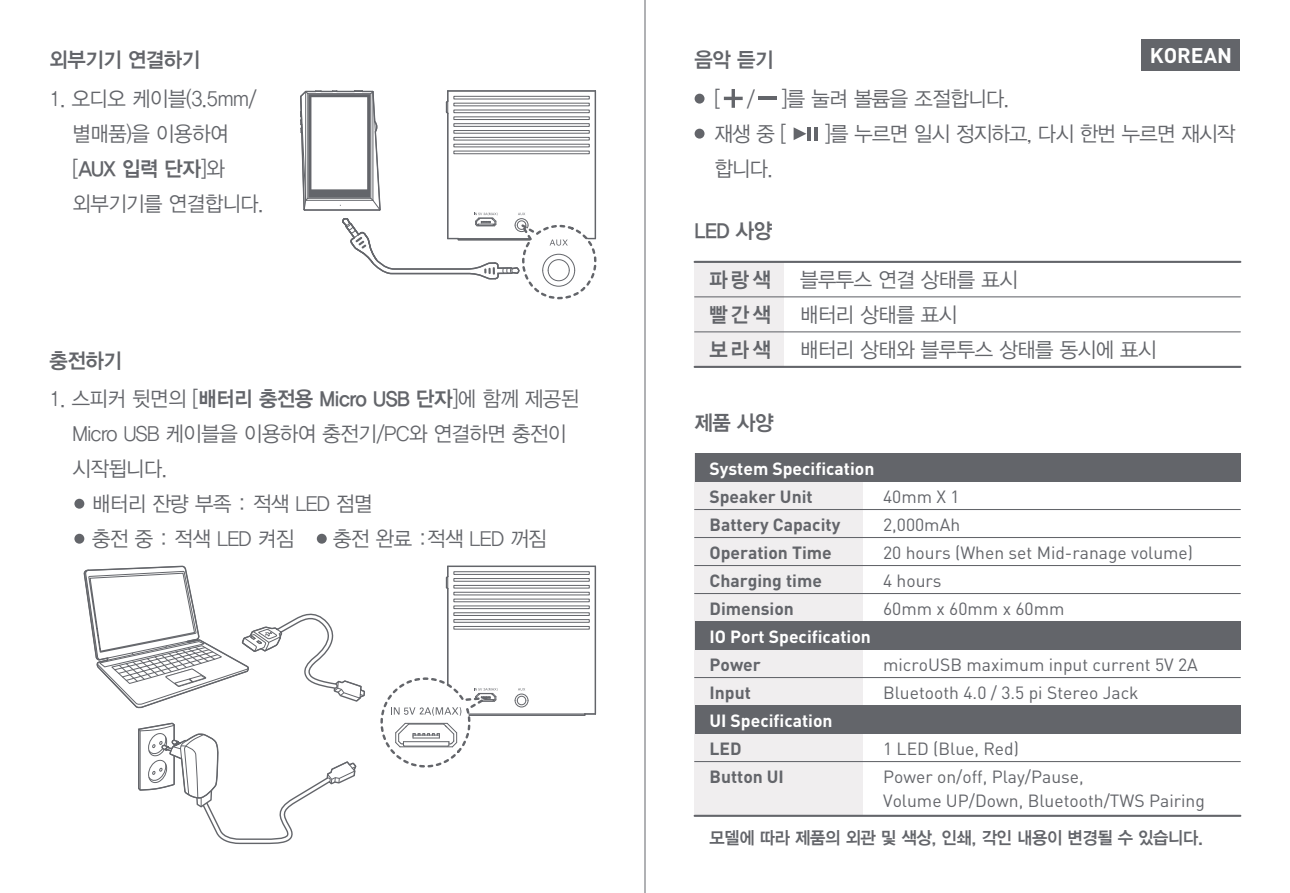
<style>
.page{position:relative;width:1290px;height:893px;background:#fff}
.page>*{position:absolute;margin:0;border:0;box-sizing:border-box;transform-origin:0 0}
.t1{font:21px/35px "YDIYGO320";letter-spacing:-.02em;color:#63656a;scale:.95 1}
.t2{font:21px/35px "YDIYGO340";letter-spacing:-.02em;color:#63656a;text-align:justify;scale:.95 1}
.t3{font:700 21px "DINOT";color:#fff}
.t4{font:17.5px/28px "DINOT";color:#63656a}
.t5{font:700 17.5px/28px "DINOT";color:#63656a}
.t6{font:17.5px "YDIYGO340";letter-spacing:-.02em;color:#63656a;scale:.95 1}
.s1{font-family:"YDIYGO340"}
.s2{color:#fff}
</style>
<div class="page">
<hr style="left:758px;top:97px;width:19px;height:3px;background:#63656a">
<svg style="left:724px;top:89px;width:19px;height:19px"></svg>
<svg style="left:793px;top:127px;width:13px;height:13px"></svg>
<hr style="left:807px;top:127px;width:4px;height:13px;background:#63656a">
<hr style="left:814px;top:127px;width:4px;height:13px;background:#63656a">
<div style="left:694px;top:94px;width:10px;height:10px;background:#63656a;border-radius:50%"></div>
<div style="left:694px;top:129px;width:10px;height:10px;background:#63656a;border-radius:50%"></div>
<div style="left:694px;top:262px;width:90px;height:105px;background:#f0eeef"></div>
<hr style="left:694px;top:261px;width:546px;height:2px;background:#63656a">
<hr style="left:694px;top:296px;width:546px;height:1px;background:#63656a">
<hr style="left:694px;top:331px;width:546px;height:1px;background:#63656a">
<hr style="left:694px;top:366px;width:546px;height:2px;background:#63656a">
<div style="left:694px;top:453px;width:169px;height:363px;background:#f0eeef"></div>
<hr style="left:694px;top:537px;width:546px;height:1px;background:#63656a">
<hr style="left:694px;top:509px;width:546px;height:1px;background:#63656a">
<hr style="left:694px;top:593px;width:546px;height:1px;background:#63656a">
<hr style="left:694px;top:677px;width:546px;height:1px;background:#63656a">
<hr style="left:694px;top:565px;width:546px;height:1px;background:#63656a">
<hr style="left:694px;top:761px;width:546px;height:1px;background:#63656a">
<hr style="left:694px;top:815px;width:546px;height:2px;background:#63656a">
<div style="left:694px;top:453px;width:546px;height:28px;background:#63656a"></div>
<div style="left:694px;top:621px;width:546px;height:28px;background:#63656a"></div>
<div style="left:694px;top:705px;width:546px;height:28px;background:#63656a"></div>
<div style="left:1141px;top:39px;width:99px;height:32px;background:#63656a"></div>
<svg style="left:514px;top:688px;width:15px;height:20px"></svg>
<div style="left:453px;top:571px;width:137px;height:4px;border:1px solid #63656a"></div>
<div style="left:453px;top:585px;width:137px;height:3px;border:1px solid #63656a"></div>
<div style="left:453px;top:592px;width:137px;height:3px;border:1px solid #63656a"></div>
<div style="left:453px;top:599px;width:137px;height:3px;border:1px solid #63656a"></div>
<div style="left:453px;top:605px;width:137px;height:4px;border:1px solid #63656a"></div>
<div style="left:453px;top:612px;width:137px;height:4px;border:1px solid #63656a"></div>
<div style="left:453px;top:619px;width:137px;height:4px;border:1px solid #63656a"></div>
<div style="left:453px;top:626px;width:137px;height:4px;border:1px solid #63656a"></div>
<div style="left:453px;top:578px;width:137px;height:4px;border:1px solid #63656a"></div>
<svg style="left:585px;top:713px;width:10px;height:2px"></svg>
<div style="left:457px;top:713px;width:128px;height:3px;border:1px solid #63656a"></div>
<hr style="left:595px;top:566px;width:1px;height:148px;background:#63656a">
<hr style="left:448px;top:566px;width:147px;height:1px;background:#63656a">
<hr style="left:447px;top:589px;width:1px;height:125px;background:#63656a">
<svg style="left:445px;top:566px;width:4px;height:25px"></svg>
<div style="left:74px;top:499px;width:10px;height:10px;background:#63656a;border-radius:50%"></div>
<div style="left:74px;top:534px;width:10px;height:10px;background:#63656a;border-radius:50%"></div>
<div style="left:317px;top:534px;width:10px;height:10px;background:#63656a;border-radius:50%"></div>
<svg style="left:300px;top:90px;width:297px;height:210px"></svg>
<svg style="left:83px;top:566px;width:282px;height:279px"></svg>
<svg style="left:380px;top:670px;width:118px;height:98px"></svg>
<hr style="left:644px;top:0;width:1px;height:893px;background:#63656a">
<p class="t2" style="left:50px;top:43px;width:160px">외부기기 연결하기</p>
<p class="t1" style="left:72px;top:81px;width:203px;text-indent:-23px">1. 오디오 케이블(3.5mm/ 별매품)을 이용하여 [<span class="s1">AUX 입력 단자</span>]와 외부기기를 연결합니다.</p>
<p class="t2" style="left:50px;top:343px;width:78px">충전하기</p>
<p class="t1" style="left:50px;top:382px;width:559px">1. 스피커 뒷면의 [<span class="s1">배터리 충전용 Micro USB 단자</span>]에 함께 제공된</p>
<p class="t1" style="left:72px;top:417px;width:521px">Micro USB 케이블을 이용하여 충전기/PC와 연결하면 충전이</p>
<p class="t1" style="left:72px;top:452px;width:101px">시작됩니다.</p>
<p class="t1" style="left:92px;top:487px;width:297px">배터리 잔량 부족 : 적색 LED 점멸</p>
<p class="t1" style="left:92px;top:522px;width:214px">충전 중 : 적색 LED 켜짐</p>
<p class="t1" style="left:333px;top:522px;width:226px">충전 완료 :적색 LED 꺼짐</p>
<p class="t2" style="left:694px;top:43px;width:84px">음악 듣기</p>
<p class="t3" style="left:1150px;top:41px;width:84px">KOREAN</p>
<p class="t1" style="left:714px;top:81px;width:312px">[ / ]를 눌려 볼륨을 조절합니다. 재생 중 [</p>
<p class="t1" style="left:824px;top:116px;width:434px">]를 누르면 일시 정지하고, 다시 한번 누르면 재시작</p>
<p class="t1" style="left:714px;top:151px;width:63px">합니다.</p>
<p class="t2" style="left:694px;top:214px;width:83px">LED 사양</p>
<p class="t2" style="left:709px;top:262px;width:66px">파랑색 빨간색 보라색</p>
<p class="t2" style="left:694px;top:405px;width:84px">제품 사양</p>
<p class="t1" style="left:800px;top:262px;width:377px">블루투스 연결 상태를 표시<br>배터리 상태를 표시<br>배터리 상태와 블루투스 상태를 동시에 표시</p>
<p class="t5" style="left:709px;top:454px;width:166px"><span class="s2">System Specification<br></span>Speaker Unit<br>Battery Capacity<br>Operation Time<br>Charging time<br>Dimension<br><span class="s2">IO Port Specification<br></span>Power<br>Input<br><span class="s2">UI Specification<br></span>LED<br>Button UI</p>
<p class="t4" style="left:883px;top:482px;width:311px">40mm X 1<br>2,000mAh<br>20 hours (When set Mid-ranage volume)<br>4 hours<br>60mm x 60mm x 60mm</p>
<p class="t4" style="left:883px;top:650px;width:316px">microUSB maximum input current 5V 2A<br>Bluetooth 4.0 / 3.5 pi Stereo Jack</p>
<p class="t4" style="left:883px;top:734px;width:202px">1 LED (Blue, Red)<br>Power on/off, Play/Pause,</p>
<p class="t4" style="left:883px;top:786px;width:323px">Volume UP/Down, Bluetooth/TWS Pairing</p>
<p class="t6" style="left:709px;top:827px;width:521px">모델에 따라 제품의 외관 및 색상, 인쇄, 각인 내용이 변경될 수 있습니다.</p>
</div>
